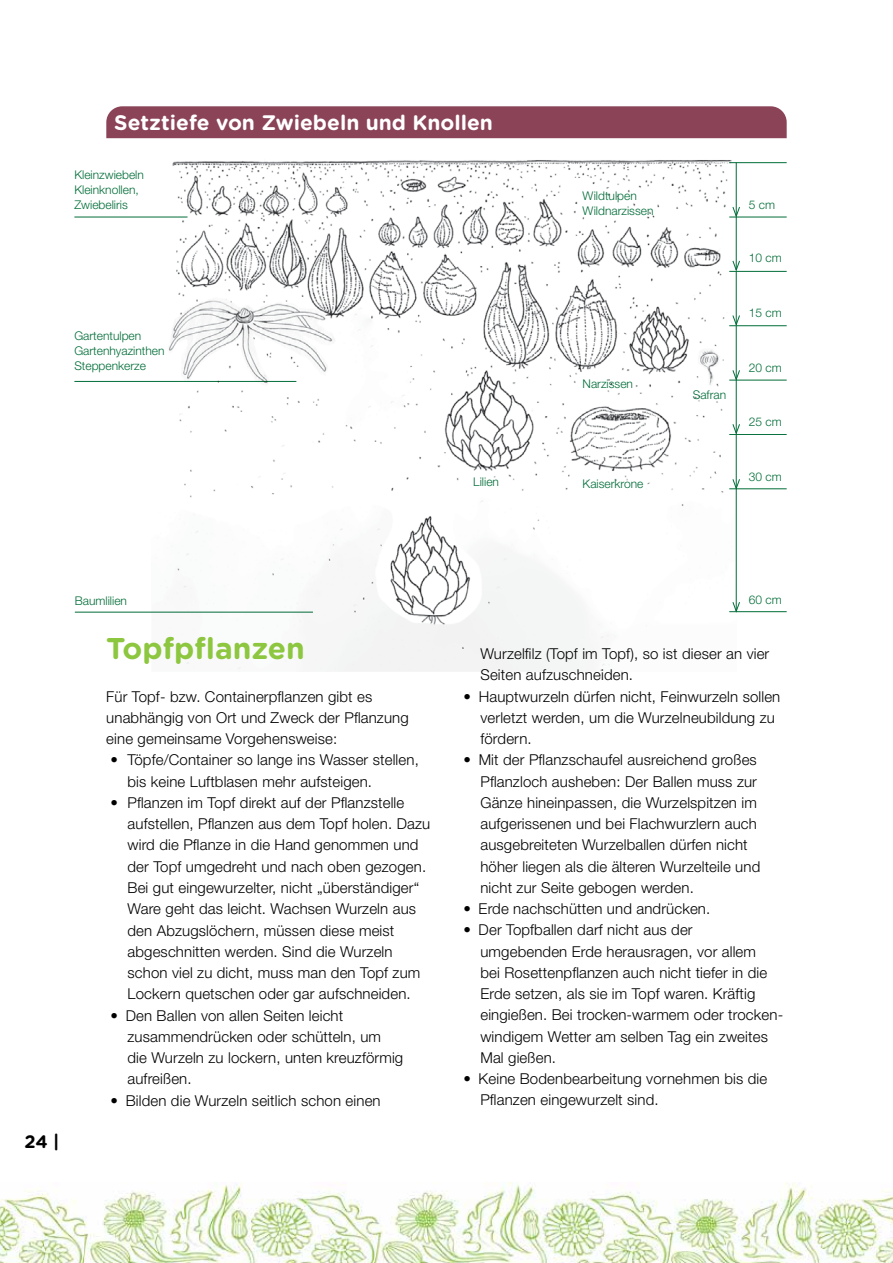
<style>
.page{position:relative;width:893px;height:1263px;background:#fff}
.page>*{position:absolute;margin:0;border:0;box-sizing:border-box;transform-origin:0 0}
.t1{font:700 30px "Gotham Rounded";color:#8dc63f}
.t2{font:700 21px "Gotham Rounded";color:#fff}
.t3{font:700 18px "Gotham Rounded";color:#000}
.t4{font:300 15px/21.3px "Helvetica Neue LT Pro";letter-spacing:.01em;color:#000}
.t5{font:300 12px/15px "Helvetica Neue LT Pro";color:#006d38}
</style>
<div class="page">
<img style="left:83px;top:1182px;width:810px;height:81px">
<img style="left:0;top:1190px;width:83px;height:73px">
<img style="left:152px;top:160px;width:584px;height:512px">
<div style="left:106px;top:106px;width:681px;height:32px;background:#8b4358"></div>
<hr style="left:729px;top:162px;width:58px;height:1px;background:#006d38">
<hr style="left:729px;top:271px;width:58px;height:1px;background:#006d38">
<hr style="left:729px;top:325px;width:58px;height:1px;background:#006d38">
<hr style="left:729px;top:380px;width:58px;height:1px;background:#006d38">
<hr style="left:729px;top:434px;width:58px;height:1px;background:#006d38">
<hr style="left:729px;top:488px;width:58px;height:1px;background:#006d38">
<hr style="left:729px;top:217px;width:58px;height:1px;background:#006d38">
<hr style="left:74px;top:217px;width:114px;height:1px;background:#006d38">
<hr style="left:74px;top:381px;width:222px;height:1px;background:#006d38">
<hr style="left:75px;top:612px;width:238px;height:1px;background:#006d38">
<hr style="left:736px;top:162px;width:1px;height:54px;background:#006d38">
<svg style="left:732px;top:206px;width:8px;height:12px"></svg>
<hr style="left:736px;top:216px;width:1px;height:54px;background:#006d38">
<svg style="left:732px;top:260px;width:8px;height:12px"></svg>
<hr style="left:736px;top:380px;width:1px;height:53px;background:#006d38">
<svg style="left:732px;top:423px;width:8px;height:11px"></svg>
<hr style="left:736px;top:271px;width:1px;height:54px;background:#006d38">
<svg style="left:732px;top:315px;width:8px;height:12px"></svg>
<hr style="left:736px;top:435px;width:1px;height:53px;background:#006d38">
<svg style="left:732px;top:478px;width:8px;height:13px"></svg>
<hr style="left:736px;top:326px;width:1px;height:53px;background:#006d38">
<svg style="left:732px;top:369px;width:8px;height:13px"></svg>
<hr style="left:729px;top:611px;width:58px;height:1px;background:#006d38">
<hr style="left:736px;top:489px;width:1px;height:122px;background:#006d38">
<svg style="left:732px;top:601px;width:8px;height:12px"></svg>
<h2 class="t2" style="left:114px;top:107px;width:380px">Setztiefe von Zwiebeln und Knollen</h2>
<p class="t5" style="left:74px;top:167px;width:71px">Kleinzwiebeln<br>Kleinknollen,<br>Zwiebeliris</p>
<p class="t5" style="left:74px;top:328px;width:92px">Gartentulpen<br>Gartenhyazinthen<br>Steppenkerze</p>
<p class="t5" style="left:473px;top:474px;width:27px">Lilien</p>
<p class="t5" style="left:583px;top:188px;width:72px">Wildtulpen<br>Wildnarzissen</p>
<p class="t5" style="left:583px;top:376px;width:52px">Narzissen</p>
<p class="t5" style="left:583px;top:476px;width:62px">Kaiserkrone</p>
<p class="t5" style="left:693px;top:387px;width:35px">Safran</p>
<p class="t5" style="left:749px;top:197px;width:28px">5 cm</p>
<p class="t5" style="left:749px;top:250px;width:34px">10 cm</p>
<p class="t5" style="left:749px;top:305px;width:34px">15 cm</p>
<p class="t5" style="left:749px;top:360px;width:34px">20 cm</p>
<p class="t5" style="left:749px;top:414px;width:34px">25 cm</p>
<p class="t5" style="left:749px;top:469px;width:34px">30 cm</p>
<p class="t3" style="left:24px;top:1128px;width:37px">24 |</p>
<p class="t5" style="left:75px;top:593px;width:54px">Baumlilien</p>
<h1 class="t1" style="left:106px;top:626px;width:200px">Topfpflanzen</h1>
<p class="t4" style="left:106px;top:685px;width:304px">Für Topf- bzw. Containerpflanzen gibt es unabhängig von Ort und Zweck der Pflanzung eine gemeinsame Vorgehensweise:</p>
<p class="t4" style="left:128px;top:749px;width:293px;text-indent:-17px">• Töpfe/Container so lange ins Wasser stellen, bis keine Luftblasen mehr aufsteigen.</p>
<p class="t4" style="left:128px;top:792px;width:304px;text-indent:-17px">• Pflanzen im Topf direkt auf der Pflanzstelle aufstellen, Pflanzen aus dem Topf holen. Dazu wird die Pflanze in die Hand genommen und der Topf umgedreht und nach oben gezogen.<br>Bei gut eingewurzelter, nicht „überständiger“ Ware geht das leicht. Wachsen Wurzeln aus den Abzugslöchern, müssen diese meist abgeschnitten werden. Sind die Wurzeln schon viel zu dicht, muss man den Topf zum Lockern quetschen oder gar aufschneiden.</p>
<p class="t4" style="left:128px;top:1004px;width:277px;text-indent:-17px">• Den Ballen von allen Seiten leicht zusammendrücken oder schütteln, um die Wurzeln zu lockern, unten kreuzförmig aufreißen.</p>
<p class="t4" style="left:110px;top:1089px;width:272px">• Bilden die Wurzeln seitlich schon einen</p>
<p class="t5" style="left:749px;top:592px;width:34px">60 cm</p>
<p class="t4" style="left:480px;top:643px;width:290px">Wurzelfilz (Topf im Topf), so ist dieser an vier<br>Seiten aufzuschneiden.</p>
<p class="t4" style="left:480px;top:685px;width:301px;text-indent:-17px">• Hauptwurzeln dürfen nicht, Feinwurzeln sollen verletzt werden, um die Wurzelneubildung zu fördern.</p>
<p class="t4" style="left:480px;top:749px;width:281px;text-indent:-17px">• Mit der Pflanzschaufel ausreichend großes Pflanzloch ausheben: Der Ballen muss zur Gänze hineinpassen, die Wurzelspitzen im aufgerissenen und bei Flachwurzlern auch ausgebreiteten Wurzelballen dürfen nicht höher liegen als die älteren Wurzelteile und nicht zur Seite gebogen werden.</p>
<p class="t4" style="left:463px;top:898px;width:248px">• Erde nachschütten und andrücken.</p>
<p class="t4" style="left:480px;top:919px;width:304px;text-indent:-17px">• Der Topfballen darf nicht aus der umgebenden Erde herausragen, vor allem<br>bei Rosettenpflanzen auch nicht tiefer in die Erde setzen, als sie im Topf waren. Kräftig eingießen. Bei trocken-warmem oder trocken&shy;windigem Wetter am selben Tag ein zweites Mal gießen.</p>
<p class="t4" style="left:480px;top:1068px;width:288px;text-indent:-17px">• Keine Bodenbearbeitung vornehmen bis die<br>Pflanzen eingewurzelt sind.</p>
</div>
